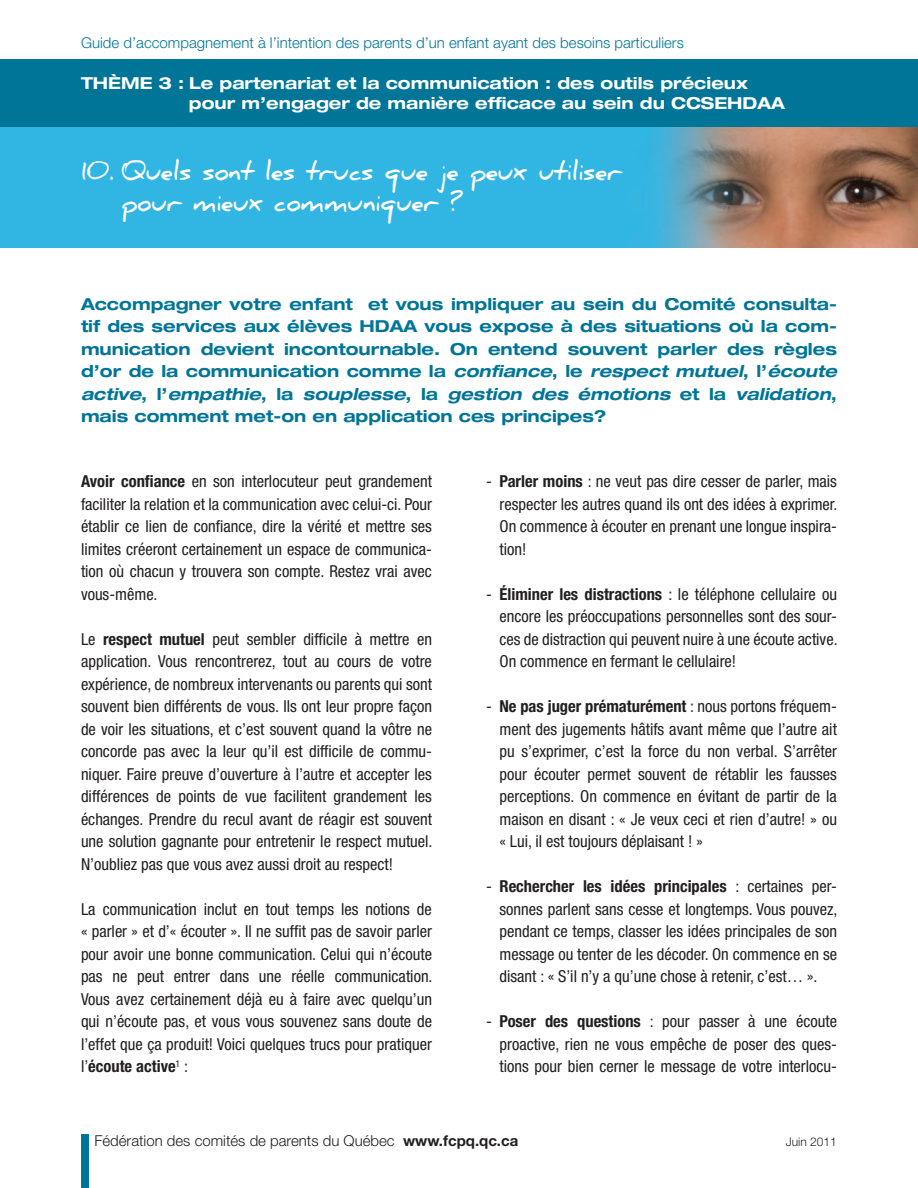
<style>
.page{position:relative;width:918px;height:1188px;background:#fff}
.page>*{position:absolute;margin:0;border:0;box-sizing:border-box;transform-origin:0 0}
.t1{font:700 25.5px "Daniel";color:#fff;scale:.9 1}
.t2{font:condensed 16.5px/22.5px "Helvetica Neue";color:#231f20;text-align:justify}
.t3{font:700 expanded 16.5px/22.5px "Helvetica Neue";color:#007598;text-align:justify}
.t4{font:700 expanded 16.5px "Helvetica Neue";color:#fff}
.t5{font:300 15px "Helvetica Neue";color:#007598}
.t6{font:300 15px "Helvetica Neue";color:#231f20}
.t7{font:300 12px "Helvetica Neue";color:#231f20}
.s1{font-style:italic}
.s2{font-weight:700}
</style>
<div class="page">
<div style="left:0;top:60px;width:918px;height:72px;background:#007598"></div>
<div style="left:81px;top:1134px;width:7px;height:54px;background:#007598"></div>
<img style="left:0;top:128px;width:918px;height:120px">
<p class="t5" style="left:81px;top:33px;width:604px">Guide d’accompagnement à l’intention des parents d’un enfant ayant des besoins particuliers</p>
<p class="t4" style="left:81px;top:73px;width:669px">THÈME 3 : Le partenariat et la communication : des outils précieux</p>
<p class="t4" style="left:189px;top:93px;width:598px">pour m’engager de manière efficace au sein du CCSEHDAA</p>
<p class="t1" style="left:81px;top:156px;width:602px">10. Quels sont les trucs que je peux utiliser</p>
<p class="t1" style="left:122px;top:188px;width:381px">pour mieux communiquer ?</p>
<p class="t3" style="left:81px;top:292px;width:758px">Accompagner votre enfant et vous impliquer au sein du Comité consulta&shy;tif des services aux élèves HDAA vous expose à des situations où la com&shy;munication devient incontournable. On entend souvent parler des règles d’or de la communication comme la <span class="s1">confiance</span>, le <span class="s1">respect mutuel</span>, l’<span class="s1">écoute active</span>, l’<span class="s1">empathie</span>, la <span class="s1">souplesse</span>, la <span class="s1">gestion des émotions</span> et la <span class="s1">validation</span>, mais comment met-on en application ces principes?</p>
<p class="t2" style="left:81px;top:470px;width:353px"><span class="s2">Avoir confiance</span> en son interlocuteur peut grandement faciliter la relation et la communication avec celui-ci. Pour établir ce lien de confiance, dire la vérité et mettre ses limites créeront certainement un espace de communica&shy;tion où chacun y trouvera son compte. Restez vrai avec vous-même.</p>
<p class="t2" style="left:81px;top:627px;width:353px">Le <span class="s2">respect mutuel</span> peut sembler difficile à mettre en application. Vous rencontrerez, tout au cours de votre expérience, de nombreux intervenants ou parents qui sont souvent bien différents de vous. Ils ont leur propre façon de voir les situations, et c’est souvent quand la vôtre ne concorde pas avec la leur qu’il est difficile de commu&shy;niquer. Faire preuve d’ouverture à l’autre et accepter les différences de points de vue facilitent grandement les échanges. Prendre du recul avant de réagir est souvent une solution gagnante pour entretenir le respect mutuel.<br>N’oubliez pas que vous avez aussi droit au respect!</p>
<p class="t2" style="left:81px;top:897px;width:353px">La communication inclut en tout temps les notions de « parler » et d’« écouter ». Il ne suffit pas de savoir parler pour avoir une bonne communication. Celui qui n’écoute pas ne peut entrer dans une réelle communication.<br>Vous avez certainement déjà eu à faire avec quelqu’un qui n’écoute pas, et vous vous souvenez sans doute de l’effet que ça produit! Voici quelques trucs pour pratiquer l’<span class="s2">écoute active</span><sup>1</sup> :</p>
<p class="t2" style="left:500px;top:470px;width:340px;text-indent:-14px">- <span class="s2">Parler moins</span> : ne veut pas dire cesser de parler, mais respecter les autres quand ils ont des idées à exprimer.<br>On commence à écouter en prenant une longue inspira&shy;tion!</p>
<p class="t2" style="left:500px;top:582px;width:340px;text-align:left;text-indent:-14px">- <span class="s2">Éliminer les distractions</span> : le téléphone cellulaire ou encore les préoccupations personnelles sont des sour&shy;ces de distraction qui peuvent nuire à une écoute active.<br>On commence en fermant le cellulaire!</p>
<p class="t2" style="left:500px;top:695px;width:339px;text-indent:-14px">- <span class="s2">Ne pas juger prématurément</span> : nous portons fréquem&shy;ment des jugements hâtifs avant même que l’autre ait pu s’exprimer, c’est la force du non verbal. S’arrêter pour écouter permet souvent de rétablir les fausses perceptions. On commence en évitant de partir de la maison en disant : « Je veux ceci et rien d’autre! » ou « Lui, il est toujours déplaisant ! »</p>
<p class="t2" style="left:500px;top:875px;width:340px;text-indent:-14px">- <span class="s2">Rechercher les idées principales</span> : certaines per&shy;sonnes parlent sans cesse et longtemps. Vous pouvez, pendant ce temps, classer les idées principales de son message ou tenter de les décoder. On commence en se disant : « S’il n’y a qu’une chose à retenir, c’est… ».</p>
<p class="t2" style="left:500px;top:1010px;width:339px;text-indent:-14px">- <span class="s2">Poser des questions</span> : pour passer à une écoute proactive, rien ne vous empêche de poser des ques&shy;tions pour bien cerner le message de votre interlocu-</p>
<p class="t6" style="left:94px;top:1131px;width:425px">Fédération des comités de parents du Québec <span class="s2">www.fcpq.qc.ca</span></p>
<p class="t7" style="left:786px;top:1135px;width:53px">Juin 2011</p>
</div>
